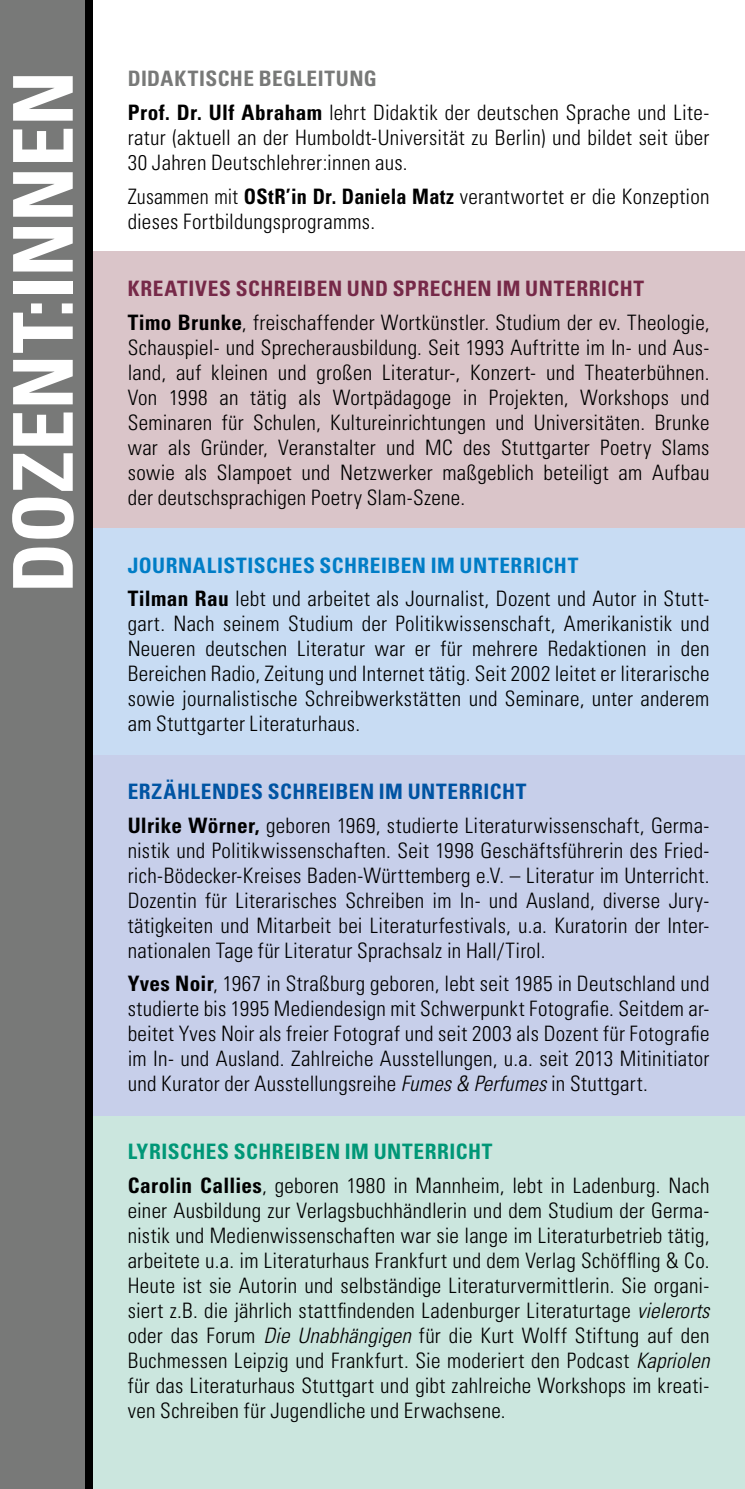
<style>
.page{position:relative;width:745px;height:1489px;background:#fff}
.page>*{position:absolute;margin:0;border:0;box-sizing:border-box;transform-origin:0 0}
.t1{font:700 condensed 82.5px "Univers LT Std";color:#fff}
.t2{font:300 condensed 21.25px/25px "Univers LT Std";letter-spacing:.01em;color:#000}
.t3{font:300 condensed 21.25px/25px "Univers LT Std";letter-spacing:.01em;color:#000;scale:.95 1}
.s1{font-weight:700;color:#787978}
.s2{font-weight:700}
.s3{font-weight:700;color:#762948}
.s4{font-weight:700;color:#007dc6}
.s5{font-weight:700;color:#0054a3}
.s6{font-style:italic}
.s7{font-weight:700;color:#009777}
</style>
<div class="page">
<div style="left:92px;top:252px;width:652px;height:276px;background:#dac5c9"></div>
<div style="left:92px;top:528px;width:652px;height:227px;background:#c8dcf3"></div>
<div style="left:0;top:0;width:85px;height:1488px;background:#787978"></div>
<div style="left:92px;top:755px;width:652px;height:361px;background:#c7cfea"></div>
<div style="left:92px;top:1116px;width:652px;height:372px;background:#cbe6de"></div>
<div style="left:85px;top:0;width:7px;height:1488px;background:#000"></div>
<h1 class="t1" style="left:-7px;top:593px;width:523px;rotate:-90deg">DOZENT:INNEN</h1>
<p class="t2" style="left:128px;top:62px;width:583px;line-height:33.8px"><span class="s1">DIDAKTISCHE BEGLEITUNG<br></span><span class="s2">Prof. Dr. Ulf Abraham</span> lehrt Didaktik der deutschen Sprache und Lite-</p>
<p class="t2" style="left:128px;top:125px;width:583px">ratur (aktuell an der Humboldt-Universität zu Berlin) und bildet seit über<br>30 Jahren Deutschlehrer:innen aus.</p>
<p class="t3" style="left:128px;top:184px;width:613px">Zusammen mit <span class="s2">OStR’in Dr. Daniela Matz</span> verantwortet er die Konzeption dieses Fortbildungsprogramms.</p>
<p class="t2" style="left:128px;top:272px;width:583px;line-height:33.8px"><span class="s3">KREATIVES SCHREIBEN UND SPRECHEN IM UNTERRICHT<br></span><span class="s2">Timo Brunke</span>, freischaffender Wortkünstler. Studium der ev. Theologie,</p>
<p class="t2" style="left:128px;top:335px;width:583px;text-align:justify">Schauspiel- und Sprecherausbildung. Seit 1993 Auftritte im In- und Aus&shy;land, auf kleinen und großen Literatur-, Konzert- und Theaterbühnen.<br>Von 1998 an tätig als Wortpädagoge in Projekten, Workshops und Seminaren für Schulen, Kultureinrichtungen und Universitäten. Brunke war als Gründer, Veranstalter und MC des Stuttgarter Poetry Slams sowie als Slampoet und Netzwerker maßgeblich beteiligt am Aufbau der deutschsprachigen Poetry Slam-Szene.</p>
<p class="t2" style="left:128px;top:548px;width:583px;line-height:33.8px"><span class="s4">JOURNALISTISCHES SCHREIBEN IM UNTERRICHT<br></span><span class="s2">Tilman Rau</span> lebt und arbeitet als Journalist, Dozent und Autor in Stutt-</p>
<p class="t2" style="left:128px;top:611px;width:583px;text-align:justify">gart. Nach seinem Studium der Politikwissenschaft, Amerikanistik und Neueren deutschen Literatur war er für mehrere Redaktionen in den Bereichen Radio, Zeitung und Internet tätig. Seit 2002 leitet er literarische sowie journalistische Schreibwerkstätten und Seminare, unter anderem am Stuttgarter Literaturhaus.</p>
<p class="t2" style="left:128px;top:774px;width:583px;line-height:33.8px"><span class="s5">ERZÄHLENDES SCHREIBEN IM UNTERRICHT<br></span><span class="s2">Ulrike Wörner,</span> geboren 1969, studierte Literaturwissenschaft, Germa-</p>
<p class="t2" style="left:128px;top:837px;width:583px;text-align:justify">nistik und Politikwissenschaften. Seit 1998 Geschäftsführerin des Fried&shy;rich-Bödecker-Kreises Baden-Württemberg e.V. – Literatur im Unterricht.<br>Dozentin für Literarisches Schreiben im In- und Ausland, diverse Jury&shy;tätigkeiten und Mitarbeit bei Literaturfestivals, u.a. Kuratorin der Inter&shy;nationalen Tage für Literatur Sprachsalz in Hall/Tirol.</p>
<p class="t2" style="left:128px;top:971px;width:583px;text-align:justify"><span class="s2">Yves Noir</span>, 1967 in Straßburg geboren, lebt seit 1985 in Deutschland und studierte bis 1995 Mediendesign mit Schwerpunkt Fotografie. Seitdem ar&shy;beitet Yves Noir als freier Fotograf und seit 2003 als Dozent für Fotografie im In- und Ausland. Zahlreiche Ausstellungen, u.a. seit 2013 Mitinitiator und Kurator der Ausstellungsreihe <span class="s6">Fumes &amp; Perfumes</span> in Stuttgart.</p>
<p class="t2" style="left:128px;top:1134px;width:583px;line-height:33.8px"><span class="s7">LYRISCHES SCHREIBEN IM UNTERRICHT<br></span><span class="s2">Carolin Callies</span>, geboren 1980 in Mannheim, lebt in Ladenburg. Nach</p>
<p class="t2" style="left:128px;top:1197px;width:583px;text-align:justify">einer Ausbildung zur Verlagsbuchhändlerin und dem Studium der Germa&shy;nistik und Medienwissenschaften war sie lange im Literaturbetrieb tätig, arbeitete u.a. im Literaturhaus Frankfurt und dem Verlag Schöffling &amp; Co.<br>Heute ist sie Autorin und selbständige Literaturvermittlerin. Sie organi&shy;siert z.B. die jährlich stattfindenden Ladenburger Literaturtage <span class="s6">vielerorts </span>oder das Forum <span class="s6">Die Unabhängigen</span> für die Kurt Wolff Stiftung auf den Buchmessen Leipzig und Frankfurt. Sie moderiert den Podcast <span class="s6">Kapriolen </span>für das Literaturhaus Stuttgart und gibt zahlreiche Workshops im kreati&shy;ven Schreiben für Jugendliche und Erwachsene.</p>
</div>
